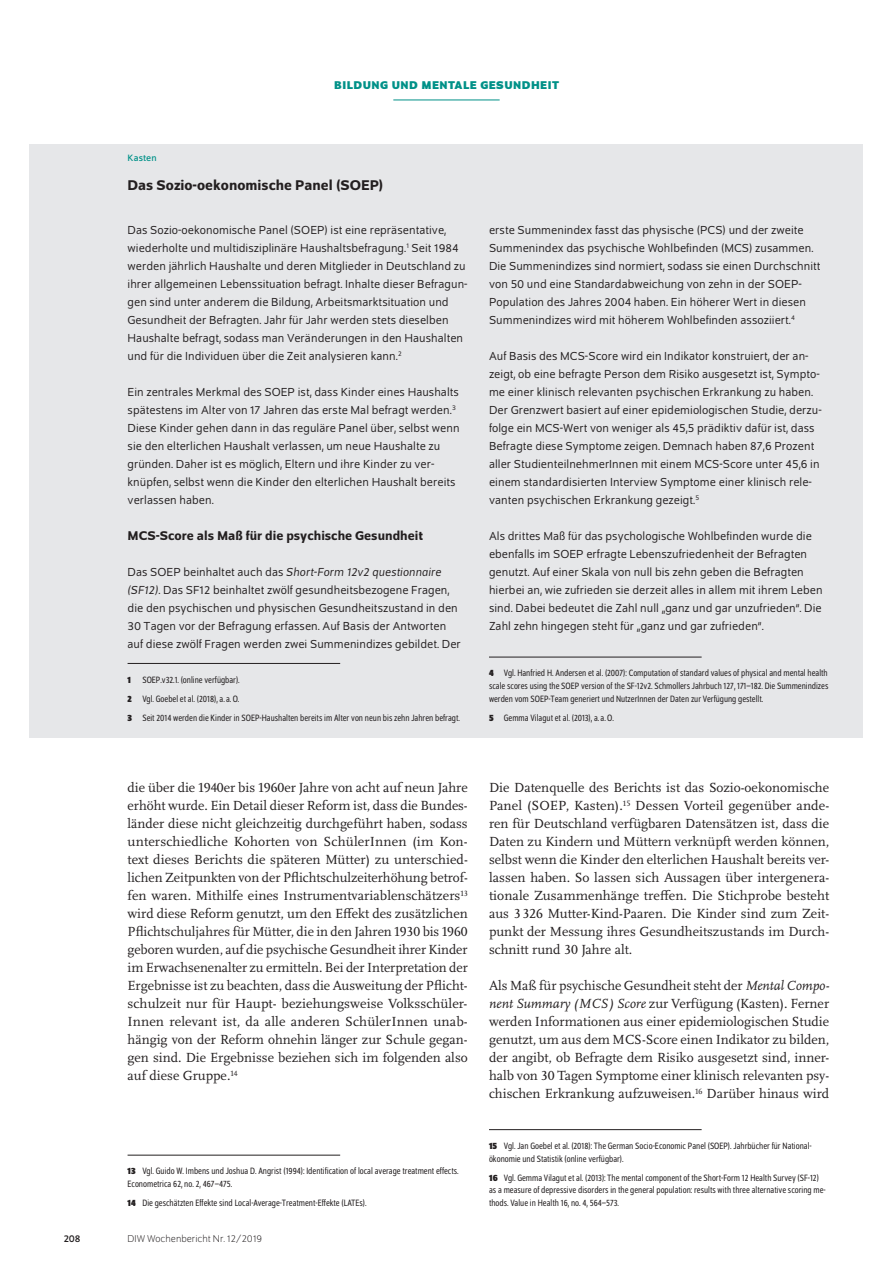
<style>
.page{position:relative;width:893px;height:1263px;background:#fff}
.page>*{position:absolute;margin:0;border:0;box-sizing:border-box;transform-origin:0 0}
.t1{font:500 15px "Schumpeter";color:#231f20}
.t2{font:13.8px/18px "Scala Pro";color:#231f20;text-align:justify}
.t3{font:500 13.5px "Schumpeter";color:#231f20}
.t4{font:12.3px/18px "Schumpeter Blond";letter-spacing:.005em;color:#231f20}
.t5{font:700 12px "Schumpeter";color:#009188}
.t6{font:300 10.5px "Schumpeter";color:#231f20}
.t7{font:10.5px "Schumpeter";color:#231f20}
.t8{font:semi-condensed 9.75px/12.8px "Schumpeter Blond";color:#231f20}
.t9{font:9.75px "Schumpeter";letter-spacing:.01em;color:#009188}
.s1{font-style:italic}
.s2{font-family:"Schumpeter";font-weight:700}
</style>
<div class="page">
<hr style="left:393px;top:100px;width:107px;height:1px;background:#009188">
<hr style="left:128px;top:1155px;width:212px;height:1px;background:#231f20">
<hr style="left:489px;top:1129px;width:213px;height:1px;background:#231f20">
<div style="left:30px;top:144px;width:833px;height:594px;background:#e6e7e9"></div>
<hr style="left:128px;top:663px;width:212px;height:1px;background:#231f20">
<hr style="left:489px;top:657px;width:213px;height:1px;background:#231f20">
<p class="t5" style="left:334px;top:79px;width:17px">BILDUNG</p>
<p class="t5" style="left:392px;top:79px;width:10px">UND</p>
<p class="t5" style="left:421px;top:79px;width:9px">MENTALE</p>
<p class="t5" style="left:480px;top:79px;width:18px">GESUNDHEIT</p>
<p class="t9" style="left:128px;top:154px;width:31px">Kasten</p>
<p class="t1" style="left:128px;top:177px;width:257px">Das Sozio-oekonomische Panel (SOEP)</p>
<p class="t4" style="left:128px;top:221px;width:342px">Das Sozio-oekonomische Panel (SOEP) ist eine repräsentative, wiederholte und multidisziplinäre Haushaltsbefragung.<sup>1</sup> Seit 1984 werden jährlich Haushalte und deren Mitglieder in Deutschland zu ihrer allgemeinen Lebenssituation befragt. Inhalte dieser Befragun&shy;gen sind unter anderem die Bildung, Arbeitsmarktsituation und Gesundheit der Befragten. Jahr für Jahr werden stets dieselben Haushalte befragt, sodass man Veränderungen in den Haushalten und für die Individuen über die Zeit analysieren kann.<sup>2</sup></p>
<p class="t4" style="left:128px;top:383px;width:334px">Ein zentrales Merkmal des SOEP ist, dass Kinder eines Haushalts spätestens im Alter von 17 Jahren das erste Mal befragt werden.<sup>3<br></sup>Diese Kinder gehen dann in das reguläre Panel über, selbst wenn sie den elterlichen Haushalt verlassen, um neue Haushalte zu gründen. Daher ist es möglich, Eltern und ihre Kinder zu ver&shy;knüpfen, selbst wenn die Kinder den elterlichen Haushalt bereits verlassen haben.</p>
<p class="t3" style="left:128px;top:529px;width:297px">MCS-Score als Maß für die psychische Gesundheit</p>
<p class="t4" style="left:128px;top:563px;width:335px">Das SOEP beinhaltet auch das <span class="s1">Short-Form 12v2 questionnaire (SF12)</span>. Das SF12 beinhaltet zwölf gesundheitsbezogene Fragen, die den psychischen und physischen Gesundheitszustand in den 30 Tagen vor der Befragung erfassen. Auf Basis der Antworten auf diese zwölf Fragen werden zwei Summenindizes gebildet. Der</p>
<p class="t8" style="left:128px;top:670px;width:334px;line-height:19.2px"><span class="s2">1</span> SOEP.v32.1. (online verfügbar).<br><span class="s2">2</span> Vgl. Goebel et al. (2018), a.a.O.<br><span class="s2">3</span> Seit 2014 werden die Kinder in SOEP-Haushalten bereits im Alter von neun bis zehn Jahren befragt.</p>
<p class="t4" style="left:489px;top:221px;width:333px">erste Summenindex fasst das physische (PCS) und der zweite Summenindex das psychische Wohlbefinden (MCS) zusammen.<br>Die Summenindizes sind normiert, sodass sie einen Durchschnitt von 50 und eine Standardabweichung von zehn in der SOEP-- Population des Jahres 2004 haben. Ein höherer Wert in diesen Summenindizes wird mit höherem Wohlbefinden assoziiert.<sup>4</sup></p>
<p class="t4" style="left:489px;top:347px;width:334px">Auf Basis des MCS-Score wird ein Indikator konstruiert, der an&shy;zeigt, ob eine befragte Person dem Risiko ausgesetzt ist, Sympto&shy;me einer klinisch relevanten psychischen Erkrankung zu haben.<br>Der Grenzwert basiert auf einer epidemiologischen Studie, derzu&shy;folge ein MCS-Wert von weniger als 45,5 prädiktiv dafür ist, dass Befragte diese Symptome zeigen. Demnach haben 87,6 Prozent aller StudienteilnehmerInnen mit einem MCS-Score unter 45,6 in einem standardisierten Interview Symptome einer klinisch rele&shy;vanten psychischen Erkrankung gezeigt.<sup>5</sup></p>
<p class="t4" style="left:489px;top:527px;width:335px">Als drittes Maß für das psychologische Wohlbefinden wurde die ebenfalls im SOEP erfragte Lebenszufriedenheit der Befragten genutzt. Auf einer Skala von null bis zehn geben die Befragten hierbei an, wie zufrieden sie derzeit alles in allem mit ihrem Leben sind. Dabei bedeutet die Zahl null „ganz und gar unzufrieden“. Die Zahl zehn hingegen steht für „ganz und gar zufrieden“.</p>
<p class="t8" style="left:489px;top:667px;width:341px;text-align:justify"><span class="s2">4</span> Vgl. Hanfried H. Andersen et al. (2007): Computation of standard values of physical and mental health scale scores using the SOEP version of the SF-12v2. Schmollers Jahrbuch 127, 171–182. Die Summenindizes werden vom SOEP-Team generiert und NutzerInnen der Daten zur Verfügung gestellt.</p>
<p class="t8" style="left:489px;top:712px;width:126px"><span class="s2">5</span> Gemma Vilagut et al. (2013), a.a.O.</p>
<p class="t2" style="left:128px;top:778px;width:342px">die über die 1940er bis 1960er Jahre von acht auf neun Jahre erhöht wurde. Ein Detail dieser Reform ist, dass die Bundes&shy;länder diese nicht gleichzeitig durchgeführt haben, sodass unterschiedliche Kohorten von SchülerInnen (im Kon&shy;text dieses Berichts die späteren Mütter) zu unterschied&shy;lichen Zeitpunkten von der Pflichtschulzeiterhöhung betrof&shy;fen waren. Mithilfe eines Instrumentvariablenschätzers<sup>13 </sup>wird diese Reform genutzt, um den Effekt des zusätzlichen Pflichtschuljahres für Mütter, die in den Jahren 1930 bis 1960 geboren wurden, auf die psychische Gesundheit ihrer Kinder im Erwachsenenalter zu ermitteln. Bei der Interpretation der Ergebnisse ist zu beachten, dass die Ausweitung der Pflicht&shy;schulzeit nur für Haupt- beziehungsweise Volksschüler-Innen relevant ist, da alle anderen SchülerInnen unab&shy;hängig von der Reform ohnehin länger zur Schule gegan&shy;gen sind. Die Ergebnisse beziehen sich im folgenden also auf diese Gruppe.<sup>14</sup></p>
<p class="t8" style="left:128px;top:1165px;width:333px"><span class="s2">13</span> Vgl. Guido W. Imbens und Joshua D. Angrist (1994): Identification of local average treatment effects.<br>Econometrica 62, no. 2, 467–475.</p>
<p class="t8" style="left:128px;top:1197px;width:240px"><span class="s2">14</span> Die geschätzten Effekte sind Local-Average-Treatment-Effekte (LATEs).</p>
<p class="t7" style="left:64px;top:1233px;width:18px">208</p>
<p class="t6" style="left:128px;top:1234px;width:136px">DIW Wochenbericht Nr. 12/2019</p>
<p class="t2" style="left:489px;top:778px;width:342px">Die Datenquelle des Berichts ist das Sozio-oekonomische Panel (SOEP, Kasten).<sup>15</sup> Dessen Vorteil gegenüber ande&shy;ren für Deutschland verfügbaren Datensätzen ist, dass die Daten zu Kindern und Müttern verknüpft werden können, selbst wenn die Kinder den elterlichen Haushalt bereits ver&shy;lassen haben. So lassen sich Aussagen über intergenera&shy;tionale Zusammenhänge treffen. Die Stichprobe besteht aus 3 326 Mutter--Kind-Paaren. Die Kinder sind zum Zeit&shy;punkt der Messung ihres Gesundheitszustands im Durch&shy;schnitt rund 30 Jahre alt.</p>
<p class="t2" style="left:489px;top:976px;width:342px">Als Maß für psychische Gesundheit steht der <span class="s1">Mental Compo&shy;nent Summary (MCS) Score</span> zur Verfügung (Kasten). Ferner werden Informationen aus einer epidemiologischen Studie genutzt, um aus dem MCS-Score einen Indikator zu bilden, der angibt, ob Befragte dem Risiko ausgesetzt sind, inner&shy;halb von 30 Tagen Symptome einer klinisch relevanten psy&shy;chischen Erkrankung aufzuweisen.<sup>16</sup> Darüber hinaus wird</p>
<p class="t8" style="left:489px;top:1139px;width:324px"><span class="s2">15</span> Vgl. Jan Goebel et al. (2018): The German Socio-Economic Panel (SOEP). Jahrbücher für National&shy;ökonomie und Statistik (online verfügbar).</p>
<p class="t8" style="left:489px;top:1171px;width:338px"><span class="s2">16</span> Vgl. Gemma Vilagut et al. (2013): The mental component of the Short-Form 12 Health Survey (SF-12) as a measure of depressive disorders in the general population: results with three alternative scoring me&shy;thods. Value in Health 16, no. 4, 564–573.</p>
</div>
